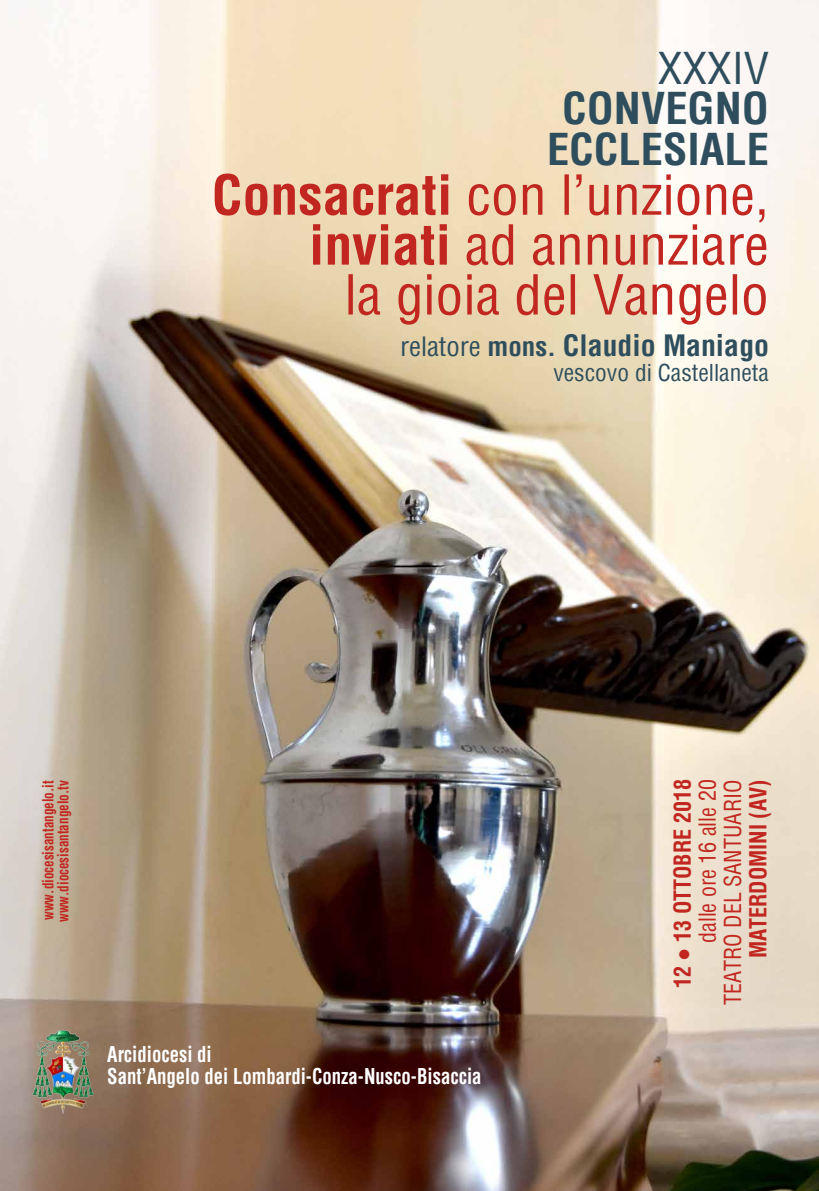
<style>
.page{position:relative;width:819px;height:1191px;background:#fff}
.page>*{position:absolute;margin:0;border:0;box-sizing:border-box;transform-origin:0 0}
.t1{font:condensed 53.73px/49.9px "Helvetica";color:#c12720;text-align:right}
.t2{font:700 condensed 42.88px/40.3px "Helvetica";color:#2e4e5d;text-align:center}
.t3{font:condensed 42.88px "Helvetica";color:#2e4e5d}
.t4{font:700 condensed 28.79px "Helvetica";color:#2e4e5d}
.t5{font:condensed 22.93px/25.3px "Helvetica";color:#c12720;text-align:right;scale:.96 1}
.t6{font:700 condensed 22.93px "Helvetica";color:#c12720;scale:.96 1}
.t7{font:condensed 22.75px "Helvetica";color:#2e4e5d}
.t8{font:700 condensed 21.26px/22.6px "Helvetica";color:#fff;scale:.88 1}
.t9{font:700 condensed 14.88px/14.9px "Helvetica";color:#c12720;scale:.88 1}
.s1{font-weight:700}
.s2{font-weight:400;font-size:25.99px}
.s3{font-size:25.99px}
.s4{font-family:"Garamond";font-stretch:normal}
</style>
<div class="page">
<img style="left:0;top:0;width:819px;height:1191px">
<img style="left:33px;top:1030px;width:60px;height:83px">
<p class="t3" style="left:658px;top:41px;width:112px">XXXIV</p>
<p class="t2" style="left:547px;top:88px;width:223px">CONVEGNO<br>ECCLESIALE</p>
<p class="t1" style="left:212px;top:169px;width:558px"><span class="s1">Consacrati</span> con l’unzione, <span class="s1">inviati</span> ad annunziare<br>la gioia del Vangelo</p>
<p class="t4" style="left:400px;top:327px;width:370px"><span class="s2">relatore</span> <span class="s3">mons.</span> Claudio Maniago</p>
<p class="t7" style="left:553px;top:358px;width:217px">vescovo di Castellaneta</p>
<p class="t9" style="left:41px;top:922px;width:163px;rotate:-90deg">www.diocesisantangelo.it www.diocesisantangelo.tv</p>
<p class="t5" style="left:669px;top:1005px;width:237px;rotate:-90deg"><span class="s1">12</span> <span class="s4">●</span> <span class="s1">13 OTTOBRE 2018 </span>dalle ore 16 alle 20<br>TEATRO DEL SANTUARIO</p>
<p class="t6" style="left:743px;top:958px;width:188px;rotate:-90deg">MATERDOMINI (AV)</p>
<p class="t8" style="left:107px;top:1042px;width:427px">Arcidiocesi di<br>Sant’Angelo dei Lombardi-Conza-Nusco-Bisaccia</p>
</div>
